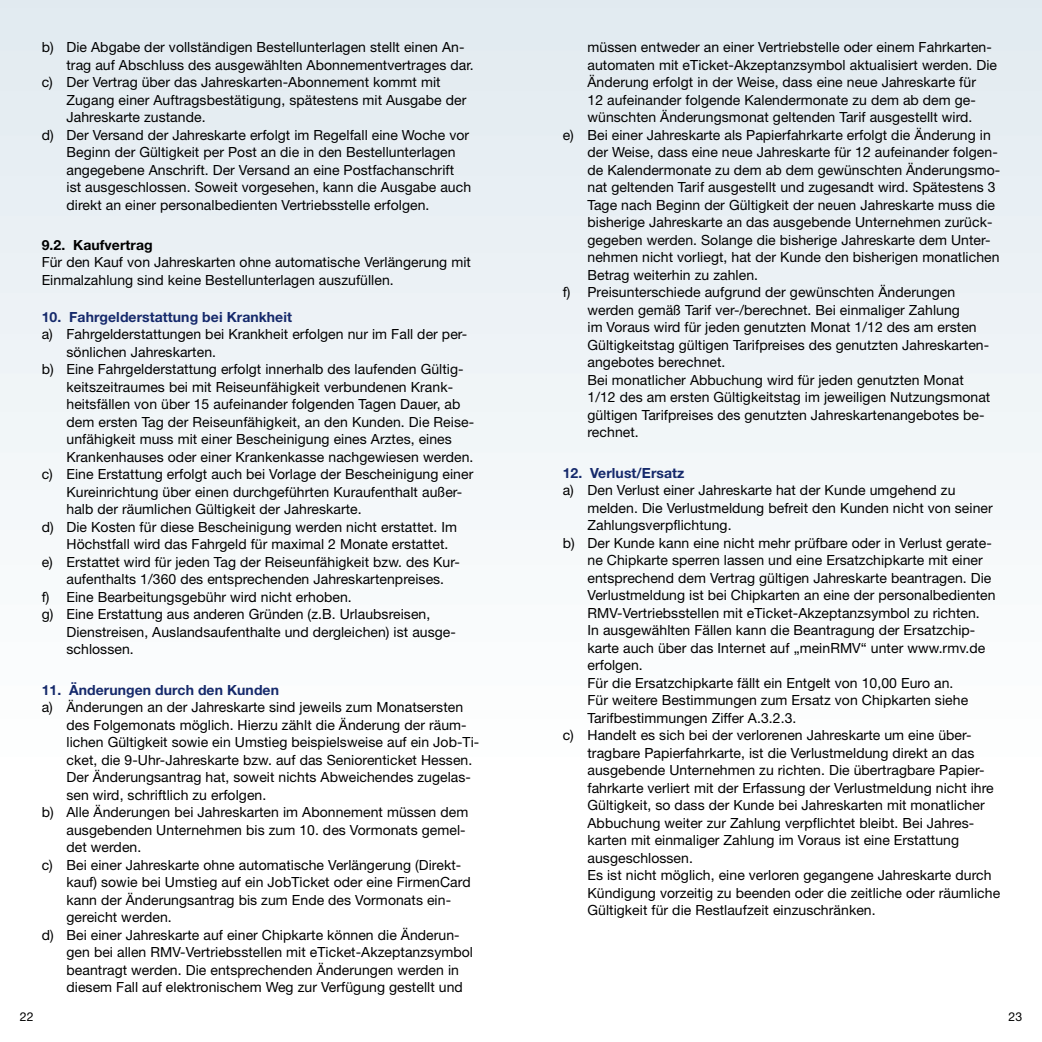
<style>
.page{position:relative;width:1042px;height:1042px;background:#fff}
.page>*{position:absolute;margin:0;border:0;box-sizing:border-box;transform-origin:0 0}
.t1{font:14px/17.5px "Helvetica Neue LT Std";letter-spacing:.005em;color:#000}
.t2{font:700 14px "Helvetica Neue LT Std";letter-spacing:.005em;color:#15296b}
.t3{font:700 14px "Helvetica Neue LT Std";letter-spacing:.005em;color:#000}
.t4{font:12.25px "Helvetica Neue LT Std";color:#000}
</style>
<div class="page">
<p class="t4" style="left:20px;top:1009px;width:15px">22</p>
<p class="t1" style="left:42px;top:38px;width:424px">b) Die Abgabe der vollständigen Bestellunterlagen stellt einen An-</p>
<p class="t1" style="left:66px;top:56px;width:409px">trag auf Abschluss des ausgewählten Abonnementvertrages dar.</p>
<p class="t1" style="left:42px;top:73px;width:400px">c) Der Vertrag über das Jahreskarten-Abonnement kommt mit</p>
<p class="t1" style="left:66px;top:91px;width:401px">Zugang einer Auftragsbestätigung, spätestens mit Ausgabe der</p>
<p class="t1" style="left:66px;top:108px;width:141px">Jahreskarte zustande.</p>
<p class="t1" style="left:42px;top:126px;width:429px">d) Der Versand der Jahreskarte erfolgt im Regelfall eine Woche vor</p>
<p class="t1" style="left:66px;top:143px;width:391px">Beginn der Gültigkeit per Post an die in den Bestellunterlagen</p>
<p class="t1" style="left:66px;top:161px;width:389px">angegebene Anschrift. Der Versand an eine Postfachanschrift</p>
<p class="t1" style="left:66px;top:178px;width:406px">ist ausgeschlossen. Soweit vorgesehen, kann die Ausgabe auch</p>
<p class="t1" style="left:66px;top:196px;width:364px">direkt an einer personalbedienten Vertriebsstelle erfolgen.</p>
<p class="t3" style="left:42px;top:236px;width:113px">9.2. Kaufvertrag</p>
<p class="t1" style="left:42px;top:253px;width:431px">Für den Kauf von Jahreskarten ohne automatische Verlängerung mit<br>Einmalzahlung sind keine Bestellunterlagen auszufüllen.</p>
<p class="t2" style="left:42px;top:308px;width:252px">10. Fahrgelderstattung bei Krankheit</p>
<p class="t1" style="left:42px;top:325px;width:427px">a) Fahrgelderstattungen bei Krankheit erfolgen nur im Fall der per-</p>
<p class="t1" style="left:66px;top:343px;width:151px">sönlichen Jahreskarten.</p>
<p class="t1" style="left:42px;top:360px;width:423px">b) Eine Fahrgelderstattung erfolgt innerhalb des laufenden Gültig-</p>
<p class="t1" style="left:66px;top:378px;width:388px">keitszeitraumes bei mit Reiseunfähigkeit verbundenen Krank-</p>
<p class="t1" style="left:66px;top:395px;width:395px">heitsfällen von über 15 aufeinander folgenden Tagen Dauer, ab</p>
<p class="t1" style="left:66px;top:413px;width:409px">dem ersten Tag der Reiseunfähigkeit, an den Kunden. Die Reise-</p>
<p class="t1" style="left:66px;top:430px;width:387px">unfähigkeit muss mit einer Bescheinigung eines Arztes, eines</p>
<p class="t1" style="left:66px;top:448px;width:408px">Krankenhauses oder einer Krankenkasse nachgewiesen werden.</p>
<p class="t1" style="left:42px;top:465px;width:433px">c) Eine Erstattung erfolgt auch bei Vorlage der Bescheinigung einer</p>
<p class="t1" style="left:66px;top:483px;width:397px">Kureinrichtung über einen durchgeführten Kuraufenthalt außer-</p>
<p class="t1" style="left:66px;top:500px;width:297px">halb der räumlichen Gültigkeit der Jahreskarte.</p>
<p class="t1" style="left:42px;top:518px;width:417px">d) Die Kosten für diese Bescheinigung werden nicht erstattet. Im</p>
<p class="t1" style="left:66px;top:535px;width:383px">Höchstfall wird das Fahrgeld für maximal 2 Monate erstattet.</p>
<p class="t1" style="left:42px;top:553px;width:420px">e) Erstattet wird für jeden Tag der Reiseunfähigkeit bzw. des Kur-</p>
<p class="t1" style="left:66px;top:570px;width:379px">aufenthalts 1/360 des entsprechenden Jahreskartenpreises.</p>
<p class="t1" style="left:42px;top:588px;width:312px">f) Eine Bearbeitungsgebühr wird nicht erhoben.</p>
<p class="t1" style="left:42px;top:605px;width:390px">g) Eine Erstattung aus anderen Gründen (z.B. Urlaubsreisen,</p>
<p class="t1" style="left:66px;top:623px;width:391px">Dienstreisen, Auslandsaufenthalte und dergleichen) ist ausge-</p>
<p class="t1" style="left:66px;top:640px;width:69px">schlossen.</p>
<p class="t2" style="left:42px;top:681px;width:239px">11. Änderungen durch den Kunden</p>
<p class="t1" style="left:42px;top:698px;width:423px">a) Änderungen an der Jahreskarte sind jeweils zum Monatsersten</p>
<p class="t1" style="left:66px;top:715px;width:402px">des Folgemonats möglich. Hierzu zählt die Änderung der räum-</p>
<p class="t1" style="left:66px;top:733px;width:414px">lichen Gültigkeit sowie ein Umstieg beispielsweise auf ein Job-Ti-</p>
<p class="t1" style="left:66px;top:750px;width:407px">cket, die 9-Uhr-Jahreskarte bzw. auf das Seniorenticket Hessen.</p>
<p class="t1" style="left:66px;top:768px;width:406px">Der Änderungsantrag hat, soweit nichts Abweichendes zugelas-</p>
<p class="t1" style="left:66px;top:785px;width:201px">sen wird, schriftlich zu erfolgen.</p>
<p class="t1" style="left:42px;top:803px;width:428px">b) Alle Änderungen bei Jahreskarten im Abonnement müssen dem</p>
<p class="t1" style="left:66px;top:820px;width:401px">ausgebenden Unternehmen bis zum 10. des Vormonats gemel-</p>
<p class="t1" style="left:66px;top:838px;width:76px">det werden.</p>
<p class="t1" style="left:42px;top:855px;width:421px">c) Bei einer Jahreskarte ohne automatische Verlängerung (Direkt-</p>
<p class="t1" style="left:66px;top:873px;width:406px">kauf) sowie bei Umstieg auf ein JobTicket oder eine FirmenCard</p>
<p class="t1" style="left:66px;top:890px;width:386px">kann der Änderungsantrag bis zum Ende des Vormonats ein-</p>
<p class="t1" style="left:66px;top:908px;width:107px">gereicht werden.</p>
<p class="t1" style="left:42px;top:925px;width:419px">d) Bei einer Jahreskarte auf einer Chipkarte können die Änderun-</p>
<p class="t1" style="left:66px;top:943px;width:408px">gen bei allen RMV-Vertriebsstellen mit eTicket-Akzeptanzsymbol</p>
<p class="t1" style="left:66px;top:960px;width:394px">beantragt werden. Die entsprechenden Änderungen werden in</p>
<p class="t1" style="left:66px;top:978px;width:398px">diesem Fall auf elektronischem Weg zur Verfügung gestellt und</p>
<p class="t1" style="left:587px;top:38px;width:406px">müssen entweder an einer Vertriebstelle oder einem Fahrkarten-</p>
<p class="t1" style="left:587px;top:56px;width:411px">automaten mit eTicket-Akzeptanzsymbol aktualisiert werden. Die</p>
<p class="t1" style="left:587px;top:73px;width:390px">Änderung erfolgt in der Weise, dass eine neue Jahreskarte für</p>
<p class="t1" style="left:587px;top:91px;width:390px">12 aufeinander folgende Kalendermonate zu dem ab dem ge-</p>
<p class="t1" style="left:587px;top:108px;width:386px">wünschten Änderungsmonat geltenden Tarif ausgestellt wird.</p>
<p class="t1" style="left:563px;top:126px;width:430px">e) Bei einer Jahreskarte als Papierfahrkarte erfolgt die Änderung in</p>
<p class="t1" style="left:587px;top:143px;width:412px">der Weise, dass eine neue Jahreskarte für 12 aufeinander folgen-</p>
<p class="t1" style="left:587px;top:161px;width:414px">de Kalendermonate zu dem ab dem gewünschten Änderungsmo-</p>
<p class="t1" style="left:587px;top:178px;width:410px">nat geltenden Tarif ausgestellt und zugesandt wird. Spätestens 3</p>
<p class="t1" style="left:587px;top:196px;width:409px">Tage nach Beginn der Gültigkeit der neuen Jahreskarte muss die</p>
<p class="t1" style="left:587px;top:213px;width:406px">bisherige Jahreskarte an das ausgebende Unternehmen zurück-</p>
<p class="t1" style="left:587px;top:231px;width:404px">gegeben werden. Solange die bisherige Jahreskarte dem Unter-</p>
<p class="t1" style="left:587px;top:248px;width:414px">nehmen nicht vorliegt, hat der Kunde den bisherigen monatlichen</p>
<p class="t1" style="left:587px;top:266px;width:172px">Betrag weiterhin zu zahlen.</p>
<p class="t1" style="left:563px;top:283px;width:394px">f) Preisunterschiede aufgrund der gewünschten Änderungen</p>
<p class="t1" style="left:587px;top:301px;width:374px">werden gemäß Tarif ver-/berechnet. Bei einmaliger Zahlung</p>
<p class="t1" style="left:587px;top:318px;width:391px">im Voraus wird für jeden genutzten Monat 1/12 des am ersten</p>
<p class="t1" style="left:587px;top:336px;width:403px">Gültigkeitstag gültigen Tarifpreises des genutzten Jahreskarten-</p>
<p class="t1" style="left:587px;top:353px;width:139px">angebotes berechnet.</p>
<p class="t1" style="left:587px;top:371px;width:378px">Bei monatlicher Abbuchung wird für jeden genutzten Monat</p>
<p class="t1" style="left:587px;top:388px;width:404px">1/12 des am ersten Gültigkeitstag im jeweiligen Nutzungsmonat</p>
<p class="t1" style="left:587px;top:406px;width:399px">gültigen Tarifpreises des genutzten Jahreskartenangebotes be-</p>
<p class="t1" style="left:587px;top:423px;width:53px">rechnet.</p>
<p class="t2" style="left:563px;top:464px;width:123px">12. Verlust/Ersatz</p>
<p class="t1" style="left:563px;top:481px;width:394px">a) Den Verlust einer Jahreskarte hat der Kunde umgehend zu</p>
<p class="t1" style="left:587px;top:498px;width:407px">melden. Die Verlustmeldung befreit den Kunden nicht von seiner</p>
<p class="t1" style="left:587px;top:516px;width:146px">Zahlungsverpflichtung.</p>
<p class="t1" style="left:563px;top:533px;width:431px">b) Der Kunde kann eine nicht mehr prüfbare oder in Verlust gerate-</p>
<p class="t1" style="left:587px;top:551px;width:397px">ne Chipkarte sperren lassen und eine Ersatzchipkarte mit einer</p>
<p class="t1" style="left:587px;top:568px;width:405px">entsprechend dem Vertrag gültigen Jahreskarte beantragen. Die</p>
<p class="t1" style="left:587px;top:586px;width:410px">Verlustmeldung ist bei Chipkarten an eine der personalbedienten</p>
<p class="t1" style="left:587px;top:603px;width:394px">RMV-Vertriebsstellen mit eTicket-Akzeptanzsymbol zu richten.</p>
<p class="t1" style="left:587px;top:621px;width:389px">In ausgewählten Fällen kann die Beantragung der Ersatzchip-</p>
<p class="t1" style="left:587px;top:638px;width:399px">karte auch über das Internet auf „meinRMV“ unter www.rmv.de</p>
<p class="t1" style="left:587px;top:656px;width:57px">erfolgen.</p>
<p class="t1" style="left:587px;top:673px;width:367px">Für die Ersatzchipkarte fällt ein Entgelt von 10,00 Euro an.</p>
<p class="t1" style="left:587px;top:691px;width:382px">Für weitere Bestimmungen zum Ersatz von Chipkarten siehe</p>
<p class="t1" style="left:587px;top:708px;width:210px">Tarifbestimmungen Ziffer A.3.2.3.</p>
<p class="t1" style="left:563px;top:726px;width:410px">c) Handelt es sich bei der verlorenen Jahreskarte um eine über-</p>
<p class="t1" style="left:587px;top:743px;width:388px">tragbare Papierfahrkarte, ist die Verlustmeldung direkt an das</p>
<p class="t1" style="left:587px;top:761px;width:398px">ausgebende Unternehmen zu richten. Die übertragbare Papier-</p>
<p class="t1" style="left:587px;top:778px;width:408px">fahrkarte verliert mit der Erfassung der Verlustmeldung nicht ihre</p>
<p class="t1" style="left:587px;top:796px;width:399px">Gültigkeit, so dass der Kunde bei Jahreskarten mit monatlicher</p>
<p class="t1" style="left:587px;top:813px;width:388px">Abbuchung weiter zur Zahlung verpflichtet bleibt. Bei Jahres-</p>
<p class="t1" style="left:587px;top:831px;width:373px">karten mit einmaliger Zahlung im Voraus ist eine Erstattung</p>
<p class="t1" style="left:587px;top:848px;width:107px">ausgeschlossen.</p>
<p class="t1" style="left:587px;top:866px;width:405px">Es ist nicht möglich, eine verloren gegangene Jahreskarte durch</p>
<p class="t1" style="left:587px;top:883px;width:414px">Kündigung vorzeitig zu beenden oder die zeitliche oder räumliche</p>
<p class="t1" style="left:587px;top:901px;width:290px">Gültigkeit für die Restlaufzeit einzuschränken.</p>
<p class="t4" style="left:1008px;top:1009px;width:15px">23</p>
</div>
